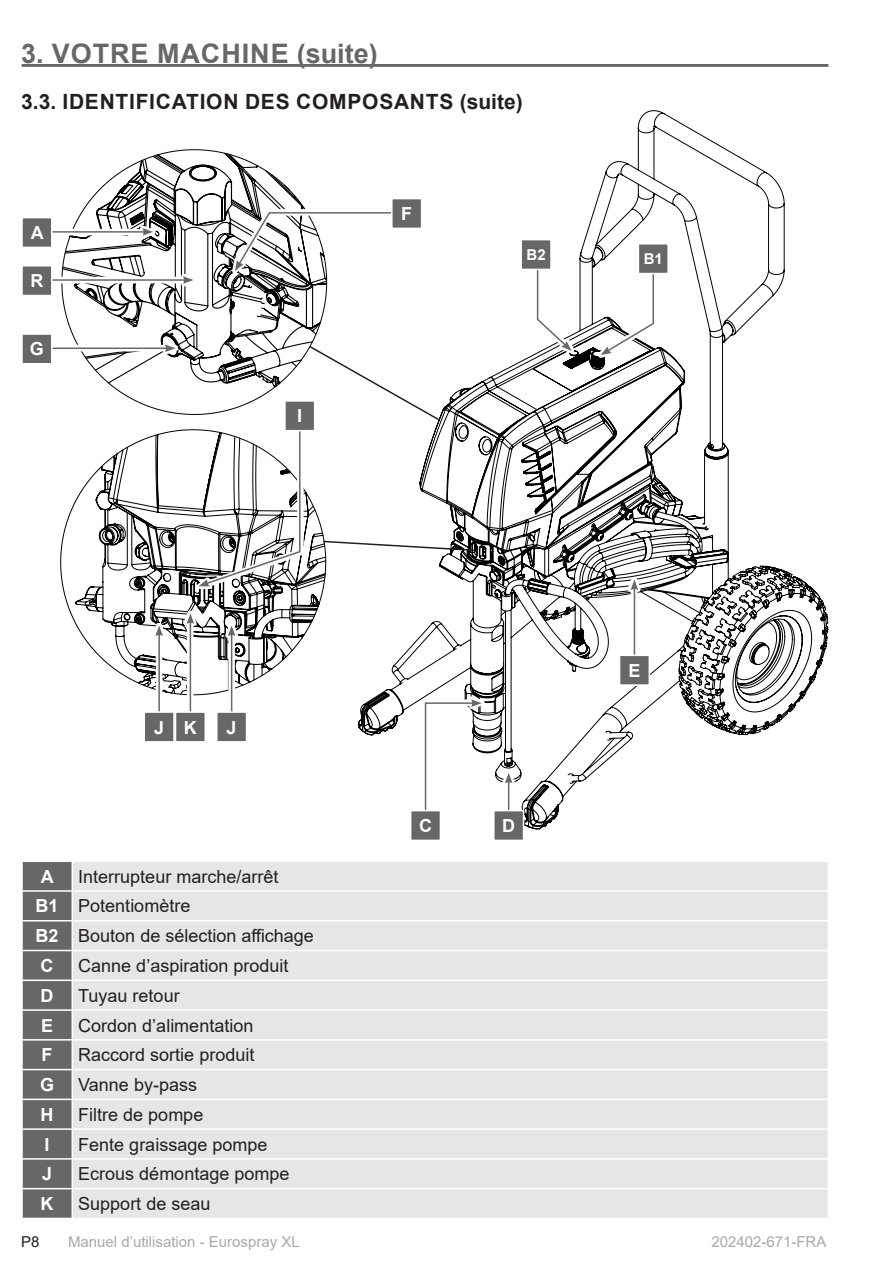
<style>
.page{position:relative;width:893px;height:1263px;background:#fff}
.page>*{position:absolute;margin:0;border:0;box-sizing:border-box;transform-origin:0 0}
.TITRES{font:700 27px "Arial";letter-spacing:.035em;color:#676767}
.Sous-titres{font:700 21px "Arial";letter-spacing:.035em;color:#231f20}
.t1{font:18px "Arial";color:#231f20}
.repère_vue_éclatée{font:700 18px "Arial";color:#fff}
.t2{font:15px "Arial";color:#a8a9ad}
.repère_vue_éclatée-2{font:700 15px "Arial";color:#fff}
.t3{font:15px "Arial";color:#231f20}
</style>
<div class="page">
<svg style="left:358px;top:110px;width:469px;height:720px"></svg>
<svg style="left:75px;top:429px;width:252px;height:267px"></svg>
<svg style="left:114px;top:149px;width:161px;height:266px"></svg>
<svg style="left:61px;top:152px;width:267px;height:236px"></svg>
<svg style="left:308px;top:345px;width:132px;height:76px"></svg>
<svg style="left:322px;top:540px;width:155px;height:12px"></svg>
<svg style="left:232px;top:210px;width:177px;height:64px"></svg>
<svg style="left:235px;top:211px;width:173px;height:60px"></svg>
<div style="left:392px;top:199px;width:30px;height:29px;background:#676767"></div>
<div style="left:391px;top:198px;width:31px;height:31px;border:2px solid #fff"></div>
<svg style="left:628px;top:577px;width:13px;height:77px"></svg>
<hr style="left:634px;top:588px;width:1px;height:83px;background:#676767">
<svg style="left:631px;top:579px;width:7px;height:11px"></svg>
<div style="left:620px;top:655px;width:29px;height:30px;background:#676767"></div>
<div style="left:619px;top:654px;width:31px;height:32px;border:2px solid #fff"></div>
<svg style="left:184px;top:611px;width:13px;height:100px"></svg>
<hr style="left:190px;top:621px;width:1px;height:107px;background:#676767">
<svg style="left:187px;top:613px;width:7px;height:11px"></svg>
<div style="left:176px;top:712px;width:29px;height:30px;background:#676767"></div>
<div style="left:175px;top:711px;width:31px;height:31px;border:2px solid #fff"></div>
<svg style="left:225px;top:623px;width:13px;height:88px"></svg>
<hr style="left:231px;top:634px;width:1px;height:94px;background:#676767">
<svg style="left:228px;top:625px;width:7px;height:11px"></svg>
<div style="left:217px;top:712px;width:30px;height:30px;background:#676767"></div>
<div style="left:216px;top:711px;width:31px;height:31px;border:2px solid #fff"></div>
<div style="left:153px;top:623px;width:13px;height:107px;background:#fff"></div>
<hr style="left:158px;top:634px;width:2px;height:94px;background:#676767">
<svg style="left:155px;top:625px;width:8px;height:11px"></svg>
<div style="left:144px;top:712px;width:30px;height:30px;background:#676767"></div>
<div style="left:144px;top:711px;width:31px;height:31px;border:2px solid #fff"></div>
<div style="left:422px;top:697px;width:62px;height:132px;background:#fff"></div>
<svg style="left:424px;top:699px;width:58px;height:111px"></svg>
<div style="left:411px;top:811px;width:29px;height:29px;background:#676767"></div>
<div style="left:410px;top:810px;width:31px;height:31px;border:2px solid #fff"></div>
<div style="left:502px;top:770px;width:13px;height:59px;background:#fff"></div>
<hr style="left:508px;top:781px;width:1px;height:45px;background:#676767">
<svg style="left:505px;top:773px;width:7px;height:10px"></svg>
<div style="left:494px;top:811px;width:30px;height:29px;background:#676767"></div>
<div style="left:493px;top:810px;width:31px;height:31px;border:2px solid #fff"></div>
<svg style="left:196px;top:411px;width:107px;height:178px"></svg>
<svg style="left:199px;top:412px;width:102px;height:174px"></svg>
<div style="left:285px;top:401px;width:30px;height:30px;background:#676767"></div>
<div style="left:284px;top:400px;width:31px;height:31px;border:2px solid #fff"></div>
<div style="left:598px;top:254px;width:59px;height:104px;background:#fff"></div>
<svg style="left:601px;top:255px;width:54px;height:100px"></svg>
<div style="left:638px;top:244px;width:30px;height:30px;background:#676767"></div>
<div style="left:638px;top:243px;width:31px;height:31px;border:2px solid #fff"></div>
<div style="left:534px;top:249px;width:40px;height:105px;background:#fff"></div>
<svg style="left:536px;top:270px;width:36px;height:81px"></svg>
<div style="left:521px;top:240px;width:30px;height:29px;background:#676767"></div>
<div style="left:520px;top:239px;width:32px;height:31px;border:2px solid #fff"></div>
<div style="left:33px;top:274px;width:163px;height:12px;background:#fff"></div>
<hr style="left:36px;top:279px;width:149px;height:2px;background:#676767">
<svg style="left:183px;top:276px;width:10px;height:8px"></svg>
<div style="left:22px;top:266px;width:30px;height:30px;background:#676767"></div>
<div style="left:21px;top:265px;width:32px;height:31px;border:2px solid #fff"></div>
<div style="left:33px;top:342px;width:145px;height:13px;background:#fff"></div>
<hr style="left:36px;top:347px;width:131px;height:2px;background:#676767">
<svg style="left:165px;top:344px;width:10px;height:8px"></svg>
<div style="left:22px;top:334px;width:30px;height:30px;background:#676767"></div>
<div style="left:21px;top:333px;width:32px;height:31px;border:2px solid #fff"></div>
<div style="left:33px;top:225px;width:123px;height:13px;background:#fff"></div>
<hr style="left:36px;top:231px;width:109px;height:2px;background:#676767">
<svg style="left:143px;top:228px;width:10px;height:8px"></svg>
<div style="left:22px;top:218px;width:30px;height:29px;background:#676767"></div>
<div style="left:21px;top:217px;width:32px;height:31px;border:2px solid #fff"></div>
<hr style="left:21px;top:64px;width:808px;height:3px;background:#676767">
<div style="left:73px;top:862px;width:754px;height:356px;background:#e6e6e6"></div>
<hr style="left:72px;top:890px;width:757px;height:2px;background:#fff">
<hr style="left:72px;top:920px;width:757px;height:1px;background:#fff">
<hr style="left:72px;top:950px;width:757px;height:1px;background:#fff">
<hr style="left:72px;top:979px;width:757px;height:2px;background:#fff">
<hr style="left:72px;top:1009px;width:757px;height:2px;background:#fff">
<hr style="left:72px;top:1039px;width:757px;height:1px;background:#fff">
<hr style="left:72px;top:1069px;width:757px;height:1px;background:#fff">
<hr style="left:72px;top:1098px;width:757px;height:2px;background:#fff">
<hr style="left:72px;top:1128px;width:757px;height:2px;background:#fff">
<hr style="left:72px;top:1158px;width:757px;height:2px;background:#fff">
<hr style="left:72px;top:1188px;width:757px;height:1px;background:#fff">
<svg style="left:23px;top:862px;width:49px;height:356px;background:#6f6f6f"></svg>
<p class="TITRES" style="left:21px;top:34px;width:358px">3. VOTRE MACHINE (suite)</p>
<p class="Sous-titres" style="left:21px;top:87px;width:503px">3.3. IDENTIFICATION DES COMPOSANTS (suite)</p>
<p class="repère_vue_éclatée" style="left:31px;top:220px;width:14px">A</p>
<p class="repère_vue_éclatée" style="left:30px;top:268px;width:14px">R</p>
<p class="repère_vue_éclatée" style="left:30px;top:336px;width:16px">G</p>
<p class="repère_vue_éclatée" style="left:297px;top:403px;width:7px">I</p>
<p class="repère_vue_éclatée" style="left:401px;top:201px;width:12px">F</p>
<p class="repère_vue_éclatée-2" style="left:526px;top:244px;width:21px">B2</p>
<p class="repère_vue_éclatée-2" style="left:644px;top:248px;width:21px">B1</p>
<p class="repère_vue_éclatée" style="left:154px;top:714px;width:12px">J</p>
<p class="repère_vue_éclatée" style="left:184px;top:714px;width:14px">K</p>
<p class="repère_vue_éclatée" style="left:227px;top:714px;width:12px">J</p>
<p class="repère_vue_éclatée" style="left:41px;top:864px;width:14px">A</p>
<p class="t1" style="left:78px;top:864px;width:202px">Interrupteur marche/arrêt</p>
<p class="repère_vue_éclatée" style="left:36px;top:893px;width:25px">B1</p>
<p class="t1" style="left:78px;top:894px;width:114px">Potentiomètre</p>
<p class="repère_vue_éclatée" style="left:36px;top:923px;width:25px">B2</p>
<p class="t1" style="left:78px;top:923px;width:237px">Bouton de sélection affichage</p>
<p class="repère_vue_éclatée" style="left:41px;top:953px;width:14px">C</p>
<p class="t1" style="left:78px;top:953px;width:212px">Canne d’aspiration produit</p>
<p class="repère_vue_éclatée" style="left:41px;top:983px;width:14px">D</p>
<p class="t1" style="left:78px;top:983px;width:103px">Tuyau retour</p>
<p class="repère_vue_éclatée" style="left:41px;top:1012px;width:14px">E</p>
<p class="t1" style="left:78px;top:1013px;width:177px">Cordon d’alimentation</p>
<p class="repère_vue_éclatée" style="left:42px;top:1042px;width:12px">F</p>
<p class="t1" style="left:78px;top:1042px;width:178px">Raccord sortie produit</p>
<p class="repère_vue_éclatée" style="left:40px;top:1072px;width:16px">G</p>
<p class="t1" style="left:78px;top:1072px;width:120px">Vanne by-pass</p>
<p class="repère_vue_éclatée" style="left:41px;top:1102px;width:14px">H</p>
<p class="t1" style="left:78px;top:1102px;width:127px">Filtre de pompe</p>
<p class="repère_vue_éclatée" style="left:45px;top:1131px;width:7px">I</p>
<p class="t1" style="left:78px;top:1132px;width:191px">Fente graissage pompe</p>
<p class="repère_vue_éclatée" style="left:42px;top:1161px;width:12px">J</p>
<p class="t1" style="left:78px;top:1161px;width:213px">Ecrous démontage pompe</p>
<p class="repère_vue_éclatée" style="left:41px;top:1191px;width:14px">K</p>
<p class="t1" style="left:78px;top:1191px;width:134px">Support de seau</p>
<p class="repère_vue_éclatée" style="left:419px;top:813px;width:14px">C</p>
<p class="repère_vue_éclatée" style="left:502px;top:813px;width:14px">D</p>
<p class="repère_vue_éclatée" style="left:628px;top:658px;width:14px">E</p>
<p class="t3" style="left:21px;top:1231px;width:20px">P8</p>
<p class="t2" style="left:68px;top:1231px;width:233px">Manuel d’utilisation - Eurospray XL</p>
<p class="t2" style="left:711px;top:1231px;width:117px">202402-671-FRA</p>
</div>
